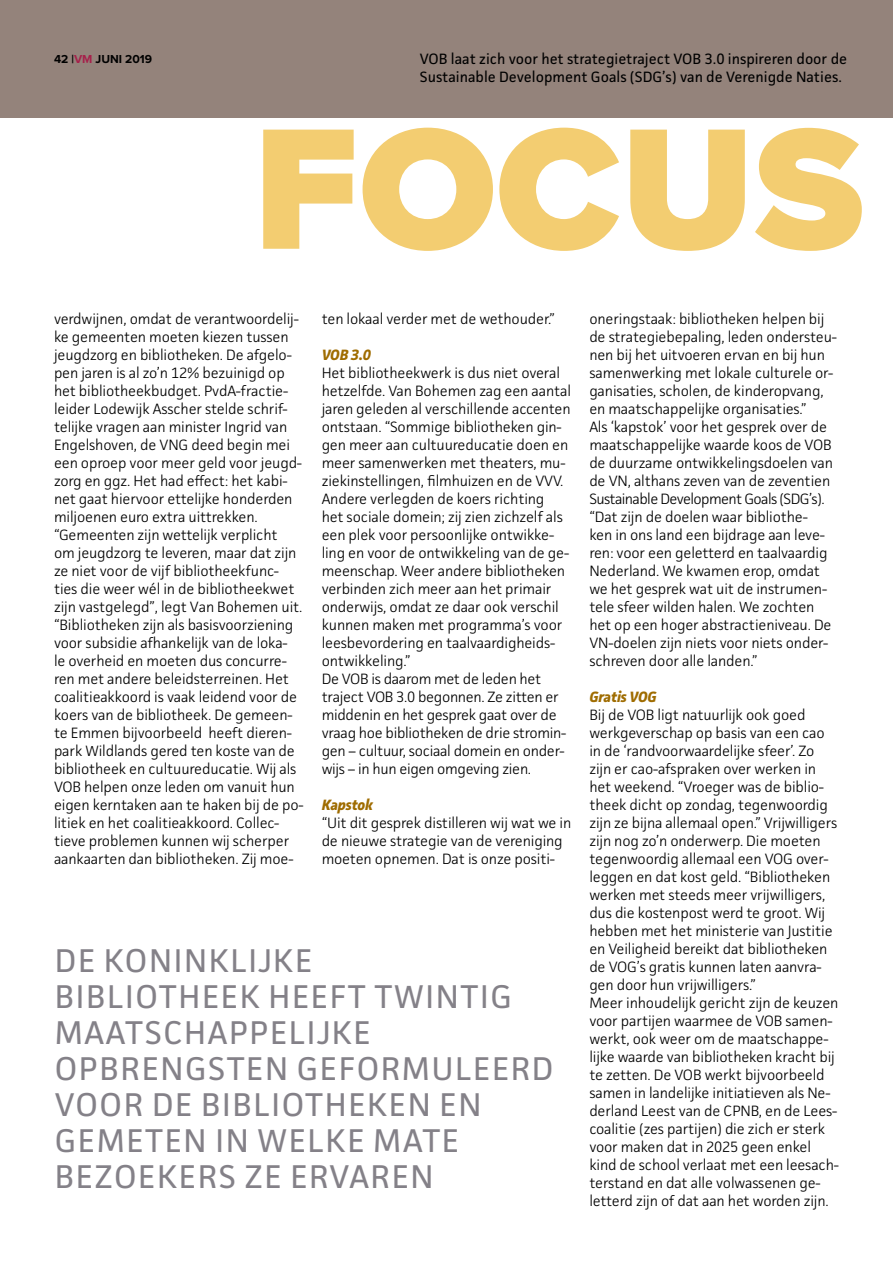
<style>
.page{position:relative;width:893px;height:1263px;background:#fff}
.page>*{position:absolute;margin:0;border:0;box-sizing:border-box;transform-origin:0 0}
.t1{font:33px/36px "Facit";letter-spacing:.05em;color:#848188}
.t2{font:300 15px/18px "Facit";letter-spacing:-.01em;color:#000}
.t3{font:15px/18px "Facit";color:#000}
.t4{font:italic 700 15px "Facit";letter-spacing:-.01em;color:#9f6c00}
.t5{font:700 12px "Proxima Nova";color:#000}
.s1{color:#a6214b}
</style>
<div class="page">
<div style="left:0;top:0;width:893px;height:118px;background:#94837b"></div>
<svg style="left:263px;top:128px;width:599px;height:123px;fill:#f3cd71"></svg>
<p class="t5" style="left:54px;top:51px;width:100px">42 |<span class="s1">VM</span> JUNI 2019</p>
<p class="t3" style="left:420px;top:50px;width:429px">VOB laat zich voor het strategietraject VOB 3.0 inspireren door de<br>Sustainable Development Goals (SDG’s) van de Verenigde Naties.</p>
<p class="t2" style="left:54px;top:310px;width:251px">verdwijnen, omdat de verantwoordelij&shy;ke gemeenten moeten kiezen tussen jeugdzorg en bibliotheken. De afgelo&shy;pen jaren is al zo’n 12% bezuinigd op het bibliotheekbudget. PvdA-fractie&shy;leider Lodewijk Asscher stelde schrif&shy;telijke vragen aan minister Ingrid van Engelshoven, de VNG deed begin mei een oproep voor meer geld voor jeugd&shy;zorg en ggz. Het had effect: het kabi&shy;net gaat hiervoor ettelijke honderden miljoenen euro extra uittrekken. “Gemeenten zijn wettelijk verplicht<br>om jeugdzorg te leveren, maar dat zijn ze niet voor de vijf bibliotheekfunc&shy;ties die weer wél in de bibliotheekwet zijn vastgelegd”, legt Van Bohemen uit. “Bibliotheken zijn als basisvoorziening voor subsidie afhankelijk van de loka-<br>le overheid en moeten dus concurre&shy;ren met andere beleidsterreinen. Het coalitieakkoord is vaak leidend voor de koers van de bibliotheek. De gemeen&shy;te Emmen bijvoorbeeld heeft dieren&shy;park Wildlands gered ten koste van de bibliotheek en cultuureducatie. Wij als VOB helpen onze leden om vanuit hun eigen kerntaken aan te haken bij de po&shy;litiek en het coalitieakkoord. Collec&shy;tieve problemen kunnen wij scherper aankaarten dan bibliotheken. Zij moe-</p>
<p class="t2" style="left:322px;top:310px;width:235px">ten lokaal verder met de wethouder.”</p>
<p class="t4" style="left:322px;top:345px;width:51px">VOB 3.0</p>
<p class="t2" style="left:322px;top:364px;width:251px">Het bibliotheekwerk is dus niet overal hetzelfde. Van Bohemen zag een aantal jaren geleden al verschillende accenten ontstaan. “Sommige bibliotheken gin&shy;gen meer aan cultuureducatie doen en meer samenwerken met theaters, mu&shy;ziekinstellingen, filmhuizen en de VVV.<br>Andere verlegden de koers richting<br>het sociale domein; zij zien zichzelf als een plek voor persoonlijke ontwikke&shy;ling en voor de ontwikkeling van de ge&shy;meenschap. Weer andere bibliotheken verbinden zich meer aan het primair onderwijs, omdat ze daar ook verschil kunnen maken met programma’s voor leesbevordering en taalvaardigheids&shy;ontwikkeling.”<br>De VOB is daarom met de leden het traject VOB 3.0 begonnen. Ze zitten er middenin en het gesprek gaat over de vraag hoe bibliotheken de drie stromin&shy;gen – cultuur, sociaal domein en onder&shy;wijs – in hun eigen omgeving zien.</p>
<p class="t4" style="left:322px;top:795px;width:53px">Kapstok</p>
<p class="t2" style="left:322px;top:814px;width:251px">“Uit dit gesprek distilleren wij wat we in de nieuwe strategie van de vereniging moeten opnemen. Dat is onze positi-</p>
<h1 class="t1" style="left:55px;top:942px;width:500px">DE KONINKLIJKE<br>BIBLIOTHEEK HEEFT TWINTIG<br>MAATSCHAPPELIJKE<br>OPBRENGSTEN GEFORMULEERD<br>VOOR DE BIBLIOTHEKEN EN<br>GEMETEN IN WELKE MATE<br>BEZOEKERS ZE ERVAREN</h1>
<p class="t2" style="left:589px;top:310px;width:249px">oneringstaak: bibliotheken helpen bij de strategiebepaling, leden ondersteu&shy;nen bij het uitvoeren ervan en bij hun samenwerking met lokale culturele or&shy;ganisaties, scholen, de kinderopvang, en maatschappelijke organisaties.”<br>Als ‘kapstok’ voor het gesprek over de maatschappelijke waarde koos de VOB de duurzame ontwikkelingsdoelen van de VN, althans zeven van de zeventien Sustainable Development Goals (SDG’s). “Dat zijn de doelen waar bibliothe-<br>ken in ons land een bijdrage aan leve&shy;ren: voor een geletterd en taalvaardig Nederland. We kwamen erop, omdat we het gesprek wat uit de instrumen&shy;tele sfeer wilden halen. We zochten het op een hoger abstractieniveau. De VN-doelen zijn niets voor niets onder&shy;schreven door alle landen.”</p>
<p class="t4" style="left:589px;top:687px;width:69px">Gratis VOG</p>
<p class="t2" style="left:589px;top:706px;width:251px">Bij de VOB ligt natuurlijk ook goed werkgeverschap op basis van een cao in de ‘randvoorwaardelijke sfeer’. Zo zijn er cao-afspraken over werken in het weekend. “Vroeger was de biblio&shy;theek dicht op zondag, tegenwoordig zijn ze bijna allemaal open.” Vrijwilligers zijn nog zo’n onderwerp. Die moeten tegenwoordig allemaal een VOG over&shy;leggen en dat kost geld. “Bibliotheken werken met steeds meer vrijwilligers, dus die kostenpost werd te groot. Wij hebben met het ministerie van Justitie en Veiligheid bereikt dat bibliotheken de VOG’s gratis kunnen laten aanvra&shy;gen door hun vrijwilligers.”<br>Meer inhoudelijk gericht zijn de keuzen voor partijen waarmee de VOB samen&shy;werkt, ook weer om de maatschappe&shy;lijke waarde van bibliotheken kracht bij te zetten. De VOB werkt bijvoorbeeld samen in landelijke initiatieven als Ne&shy;derland Leest van de CPNB, en de Lees&shy;coalitie (zes partijen) die zich er sterk voor maken dat in 2025 geen enkel kind de school verlaat met een leesach&shy;terstand en dat alle volwassenen ge&shy;letterd zijn of dat aan het worden zijn.</p>
</div>
